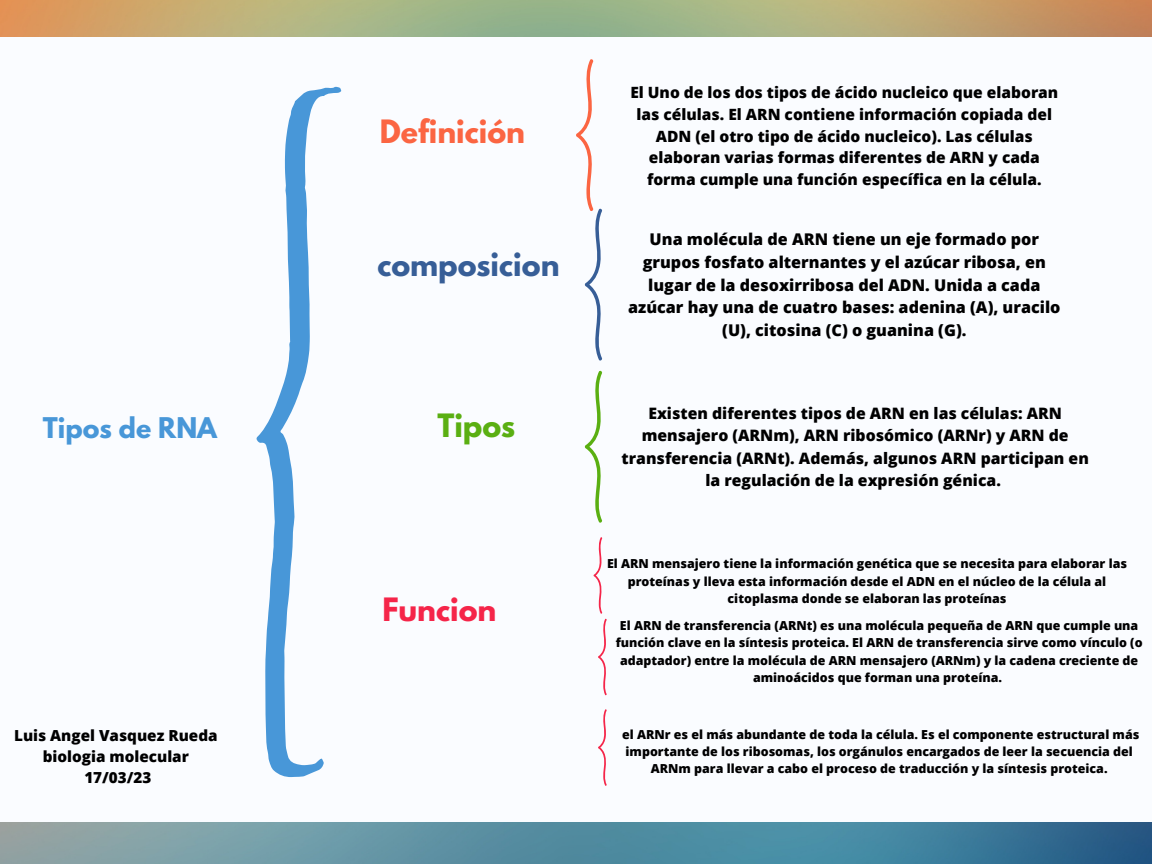
<style>
.page{position:relative;width:1152px;height:864px;background:#fafcff}
.page>*{position:absolute;margin:0;border:0;box-sizing:border-box;transform-origin:0 0}
.t1{font:700 28.5px "League Spartan";color:#375e97}
.t2{font:700 28.5px "League Spartan";color:#fb6542}
.t3{font:700 28.5px "League Spartan";color:#f52549}
.t4{font:700 28.5px "League Spartan";color:#5aaf12}
.t5{font:700 25.2px "League Spartan";color:#4897d8}
.t6{font:800 16.2px/22.5px "Open Sans";color:#000;text-align:center}
.t7{font:800 15.75px/22px "Open Sans";color:#000;text-align:center}
.t8{font:800 15.45px/21.8px "Open Sans";color:#000;text-align:center}
.t9{font:800 15.3px/21.3px "Open Sans";color:#000;text-align:center}
.t10{font:800 12.45px/17.4px "Open Sans";color:#000;text-align:center}
</style>
<div class="page">
<svg style="left:256px;top:86px;width:85px;height:691px"></svg>
<svg style="left:576px;top:59px;width:26px;height:302px"></svg>
<svg style="left:585px;top:370px;width:18px;height:153px"></svg>
<img style="left:0;top:823px;width:1152px;height:41px">
<img style="left:0;top:0;width:1152px;height:37px">
<svg style="left:594px;top:537px;width:13px;height:159px"></svg>
<svg style="left:598px;top:709px;width:9px;height:77px"></svg>
<h2 class="t5" style="left:43px;top:416px;width:176px">Tipos de RNA</h2>
<p class="t9" style="left:14px;top:724px;width:205px">Luis Angel Vasquez Rueda biologia molecular<br>17/03/23</p>
<h1 class="t2" style="left:380px;top:117px;width:147px">Definición</h1>
<h1 class="t1" style="left:377px;top:250px;width:184px">composicion</h1>
<h1 class="t4" style="left:437px;top:411px;width:79px">Tipos</h1>
<h1 class="t3" style="left:382px;top:595px;width:115px">Funcion</h1>
<p class="t8" style="left:630px;top:81px;width:429px">El Uno de los dos tipos de ácido nucleico que elaboran las células. El ARN contiene información copiada del ADN (el otro tipo de ácido nucleico). Las células elaboran varias formas diferentes de ARN y cada forma cumple una función específica en la célula.</p>
<h3 class="t6" style="left:628px;top:228px;width:434px">Una molécula de ARN tiene un eje formado por grupos fosfato alternantes y el azúcar ribosa, en lugar de la desoxirribosa del ADN. Unida a cada azúcar hay una de cuatro bases: adenina (A), uracilo (U), citosina (C) o guanina (G).</h3>
<p class="t7" style="left:622px;top:402px;width:469px">Existen diferentes tipos de ARN en las células: ARN mensajero (ARNm), ARN ribosómico (ARNr) y ARN de transferencia (ARNt). Además, algunos ARN participan en la regulación de la expresión génica.</p>
<p class="t10" style="left:607px;top:555px;width:522px">El ARN mensajero tiene la información genética que se necesita para elaborar las proteínas y lleva esta información desde el ADN en el núcleo de la célula al citoplasma donde se elaboran las proteínas</p>
<p class="t10" style="left:616px;top:617px;width:528px">El ARN de transferencia (ARNt) es una molécula pequeña de ARN que cumple una función clave en la síntesis proteica. El ARN de transferencia sirve como vínculo (o adaptador) entre la molécula de ARN mensajero (ARNm) y la cadena creciente de aminoácidos que forman una proteína.</p>
<p class="t10" style="left:622px;top:725px;width:519px">el ARNr es el más abundante de toda la célula. Es el componente estructural más importante de los ribosomas, los orgánulos encargados de leer la secuencia del<br>ARNm para llevar a cabo el proceso de traducción y la síntesis proteica.</p>
</div>
